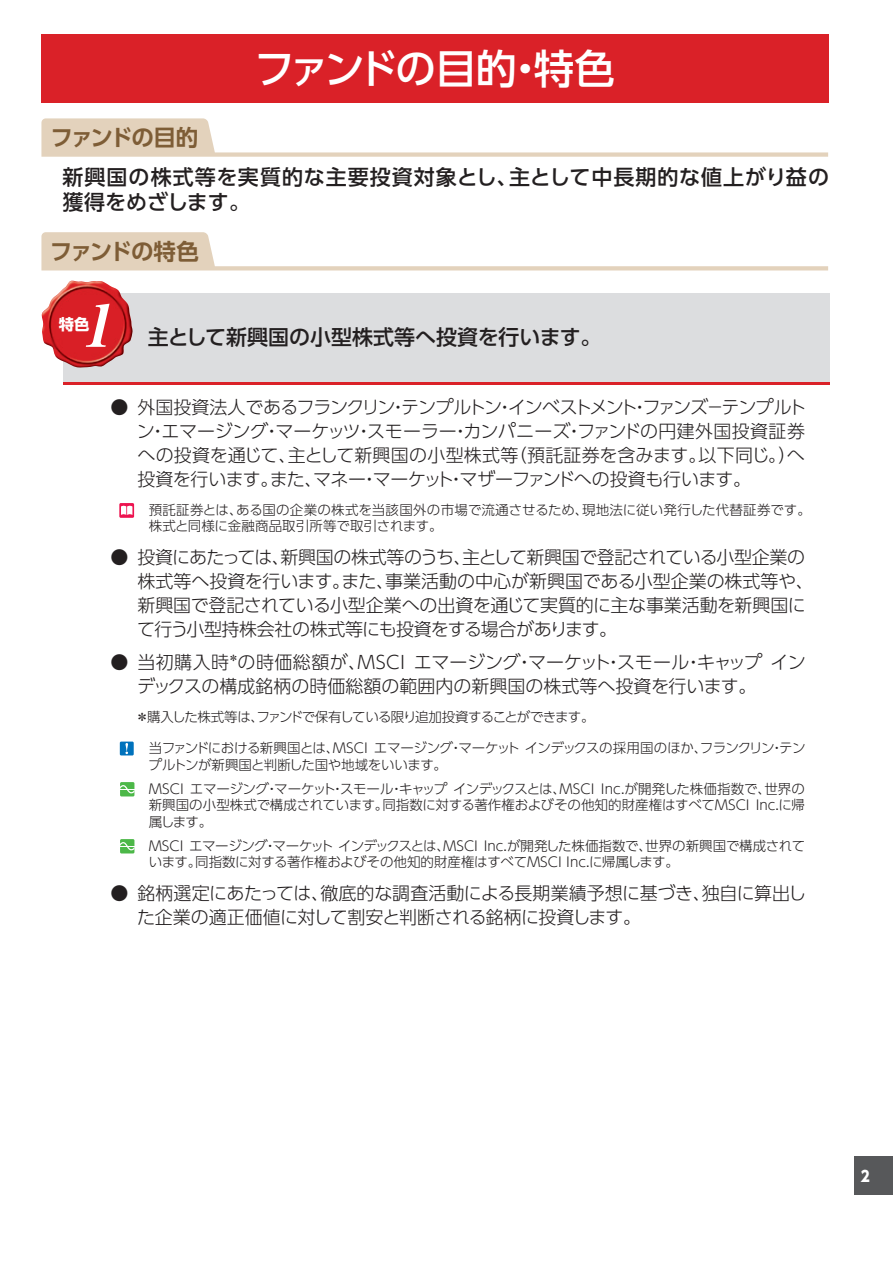
<style>
.page{position:relative;width:893px;height:1263px;background:#fff}
.page>*{position:absolute;margin:0;border:0;box-sizing:border-box;transform-origin:0 0}
.t1{font:italic 58.5px "Midashi Min Pr 5 MA31";color:#fff;scale:1.04 1}
.t2{font:500 40.5px "UD Shin Go Pro";letter-spacing:-.06em;color:#fff}
.t3{font:700 22.5px "UD Shin Go Pro De";letter-spacing:-.07em;color:#7e5d36}
.t4{font:500 21px/25.5px "UD Shin Go Pro";letter-spacing:.045em;color:#231f20}
.t5{font:500 21px "UD Shin Go Pro";letter-spacing:.005em;color:#231f20}
.t6{font:300 18px/24px "UD Shin Go Pro";letter-spacing:-.02em;color:#231f20}
.t7{font:300 18px/24px "UD Shin Go Pro";color:#231f20}
.t8{font:700 15.3px "UD Shin Go Pro";color:#fff}
.t9{font:800 15px "UD Shin Go Pro";color:#fff;scale:.9 1}
.t10{font:300 13.5px/16.5px "UD Shin Go Pro";letter-spacing:-.02em;color:#231f20}
.t11{font:300 13.5px/16.5px "UD Shin Go Pro";letter-spacing:.01em;color:#231f20}
.t12{font:300 13.5px "UD Shin Go Pro";letter-spacing:-.065em;color:#231f20}
</style>
<div class="page">
<div style="left:855px;top:1157px;width:38px;height:38px;background:#57585a"></div>
<svg style="left:41px;top:118px;width:787px;height:39px"></svg>
<svg style="left:41px;top:232px;width:787px;height:38px"></svg>
<div style="left:63px;top:293px;width:766px;height:91px;background:#dcdddf"></div>
<hr style="left:63px;top:382px;width:766px;height:2px;background:#da2128">
<img style="left:41px;top:281px;width:92px;height:87px">
<svg style="left:119px;top:503px;width:15px;height:15px"></svg>
<svg style="left:121px;top:506px;width:11px;height:9px"></svg>
<div style="left:120px;top:741px;width:14px;height:14px;background:#0072bc"></div>
<svg style="left:125px;top:743px;width:3px;height:11px"></svg>
<div style="left:120px;top:782px;width:14px;height:14px;background:#4cb848"></div>
<svg style="left:120px;top:785px;width:14px;height:8px"></svg>
<div style="left:120px;top:839px;width:14px;height:14px;background:#4cb848"></div>
<svg style="left:120px;top:842px;width:14px;height:8px"></svg>
<div style="left:41px;top:35px;width:788px;height:68px;background:#da2128"></div>
<h2 class="t2" style="left:254px;top:36px;width:362px">ファンドの目的・特色</h2>
<p class="t3" style="left:50px;top:119px;width:149px">ファンドの目的</p>
<p class="t4" style="left:62px;top:164px;width:768px">新興国の株式等を実質的な主要投資対象とし、主として中長期的な値上がり益の獲得をめざします。</p>
<p class="t3" style="left:50px;top:233px;width:151px">ファンドの特色</p>
<h1 class="t1" style="left:80px;top:280px;width:49px">1</h1>
<p class="t8" style="left:59px;top:312px;width:32px">特色</p>
<p class="t5" style="left:148px;top:320px;width:455px">主として新興国の小型株式等へ投資を行います。</p>
<p class="t6" style="left:137px;top:394px;width:671px;text-align:justify;text-indent:-26px">● 外国投資法人であるフランクリン・テンプルトン・インベストメント・ファンズ－テンプルトン・エマージング・マーケッツ・スモーラー・カンパニーズ・ファンドの円建外国投資証券への投資を通じて、主として新興国の小型株式等（預託証券を含みます。以下同じ。）へ投資を行います。また、マネー・マーケット・マザーファンドへの投資も行います。</p>
<p class="t11" style="left:149px;top:501px;width:664px">預託証券とは、ある国の企業の株式を当該国外の市場で流通させるため、現地法に従い発行した代替証券です。株式と同様に金融商品取引所等で取引されます。</p>
<p class="t6" style="left:137px;top:544px;width:678px;text-indent:-27px">● 投資にあたっては、新興国の株式等のうち、主として新興国で登記されている小型企業の株式等へ投資を行います。また、事業活動の中心が新興国である小型企業の株式等や、新興国で登記されている小型企業への出資を通じて実質的に主な事業活動を新興国にて行う小型持株会社の株式等にも投資をする場合があります。</p>
<p class="t7" style="left:137px;top:649px;width:670px;text-indent:-27px">● 当初購入時<sup>＊</sup>の時価総額が、MSCI エマージング・マーケット・スモール・キャップ インデックスの構成銘柄の時価総額の範囲内の新興国の株式等へ投資を行います。</p>
<p class="t12" style="left:136px;top:706px;width:460px">＊購入した株式等は、ファンドで保有している限り追加投資することができます。</p>
<p class="t10" style="left:149px;top:740px;width:658px">当ファンドにおける新興国とは、MSCI エマージング・マーケット インデックスの採用国のほか、フランクリン・テンプルトンが新興国と判断した国や地域をいいます。</p>
<p class="t10" style="left:149px;top:780px;width:658px;text-align:justify">MSCI エマージング・マーケット・スモール・キャップ インデックスとは、MSCI Inc.が開発した株価指数で、世界の新興国の小型株式で構成されています。同指数に対する著作権およびその他知的財産権はすべてMSCI Inc.に帰属します。</p>
<p class="t10" style="left:149px;top:837px;width:658px">MSCI エマージング・マーケット インデックスとは、MSCI Inc.が開発した株価指数で、世界の新興国で構成されています。同指数に対する著作権およびその他知的財産権はすべてMSCI Inc.に帰属します。</p>
<p class="t6" style="left:137px;top:880px;width:671px;text-indent:-27px">● 銘柄選定にあたっては、徹底的な調査活動による長期業績予想に基づき、独自に算出した企業の適正価値に対して割安と判断される銘柄に投資します。</p>
<p class="t9" style="left:861px;top:1163px;width:11px">2</p>
</div>
